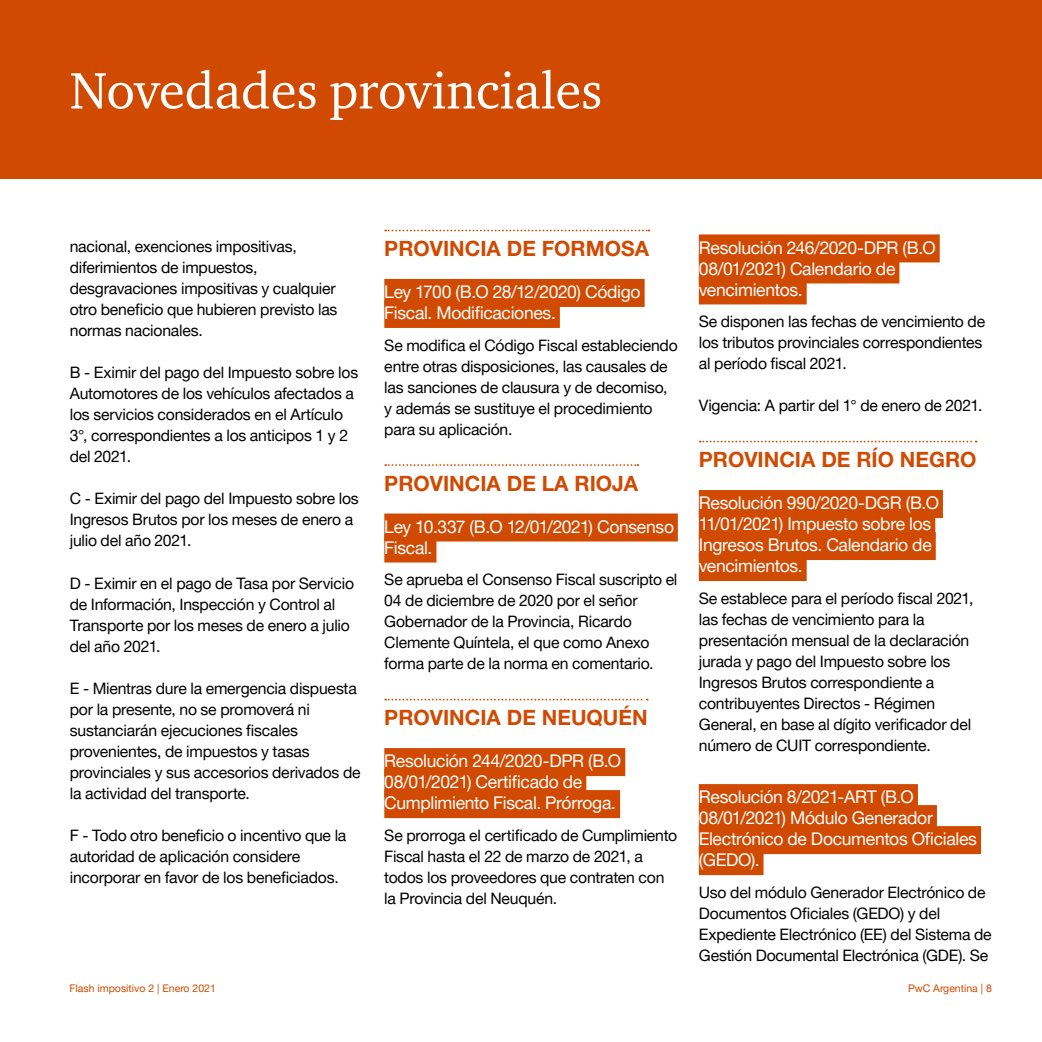
<style>
.page{position:relative;width:1042px;height:1042px;background:#fff}
.page>*{position:absolute;margin:0;border:0;box-sizing:border-box;transform-origin:0 0}
.t1{font:52.5px "ITC Charter Com";color:#fff}
.t2{font:700 21px "Helvetica Neue LT Pro";color:#d04a02}
.t3{font:17.5px/21px "Helvetica Neue LT Pro";letter-spacing:-.02em;color:#fff}
.t4{font:15.75px/21px "Helvetica Neue LT Pro";letter-spacing:-.015em;color:#000}
.t5{font:10.5px "Helvetica Neue LT Pro";color:#d04a02}
</style>
<div class="page">
<svg style="left:385px;top:230px;width:264px;height:1px"></svg>
<div style="left:384px;top:279px;width:260px;height:28px;background:#d04a02"></div>
<div style="left:384px;top:300px;width:176px;height:28px;background:#d04a02"></div>
<svg style="left:385px;top:464px;width:253px;height:2px"></svg>
<div style="left:384px;top:513px;width:294px;height:28px;background:#d04a02"></div>
<div style="left:384px;top:534px;width:52px;height:28px;background:#d04a02"></div>
<svg style="left:385px;top:699px;width:263px;height:1px"></svg>
<div style="left:384px;top:748px;width:241px;height:28px;background:#d04a02"></div>
<div style="left:384px;top:769px;width:202px;height:28px;background:#d04a02"></div>
<div style="left:384px;top:790px;width:236px;height:28px;background:#d04a02"></div>
<div style="left:699px;top:234px;width:240px;height:28px;background:#d04a02"></div>
<div style="left:699px;top:255px;width:200px;height:28px;background:#d04a02"></div>
<div style="left:699px;top:276px;width:107px;height:28px;background:#d04a02"></div>
<svg style="left:700px;top:441px;width:276px;height:1px"></svg>
<div style="left:699px;top:490px;width:244px;height:28px;background:#d04a02"></div>
<div style="left:699px;top:511px;width:236px;height:28px;background:#d04a02"></div>
<div style="left:699px;top:532px;width:237px;height:28px;background:#d04a02"></div>
<div style="left:699px;top:553px;width:107px;height:28px;background:#d04a02"></div>
<div style="left:699px;top:784px;width:219px;height:28px;background:#d04a02"></div>
<div style="left:699px;top:805px;width:238px;height:28px;background:#d04a02"></div>
<div style="left:699px;top:826px;width:282px;height:28px;background:#d04a02"></div>
<div style="left:699px;top:847px;width:64px;height:28px;background:#d04a02"></div>
<div style="left:0;top:0;width:1042px;height:179px;background:#d04a02"></div>
<h1 class="t1" style="left:70px;top:58px;width:534px">Novedades provinciales</h1>
<p class="t4" style="left:70px;top:236px;width:269px">nacional, exenciones impositivas, diferimientos de impuestos, desgravaciones impositivas y cualquier otro beneficio que hubieren previsto las normas nacionales.</p>
<p class="t4" style="left:70px;top:362px;width:290px">B - Eximir del pago del Impuesto sobre los Automotores de los vehículos afectados a los servicios considerados en el Artículo 3°, correspondientes a los anticipos 1 y 2 del 2021.</p>
<p class="t4" style="left:70px;top:488px;width:290px">C - Eximir del pago del Impuesto sobre los<br>Ingresos Brutos por los meses de enero a julio del año 2021.</p>
<p class="t4" style="left:70px;top:572px;width:286px">D - Eximir en el pago de Tasa por Servicio de Información, Inspección y Control al Transporte por los meses de enero a julio del año 2021.</p>
<p class="t4" style="left:70px;top:677px;width:292px">E - Mientras dure la emergencia dispuesta por la presente, no se promoverá ni sustanciarán ejecuciones fiscales provenientes, de impuestos y tasas provinciales y sus accesorios derivados de la actividad del transporte.</p>
<p class="t4" style="left:70px;top:824px;width:278px">F - Todo otro beneficio o incentivo que la autoridad de aplicación considere incorporar en favor de los beneficiados.</p>
<h2 class="t2" style="left:384px;top:236px;width:266px">PROVINCIA DE FORMOSA</h2>
<p class="t3" style="left:384px;top:281px;width:258px">Ley 1700 (B.O 28/12/2020) Código<br>Fiscal. Modificaciones.</p>
<p class="t4" style="left:384px;top:334px;width:295px">Se modifica el Código Fiscal estableciendo entre otras disposiciones, las causales de las sanciones de clausura y de decomiso, y además se sustituye el procedimiento para su aplicación.</p>
<h2 class="t2" style="left:384px;top:470px;width:255px">PROVINCIA DE LA RIOJA</h2>
<p class="t3" style="left:384px;top:515px;width:291px">Ley 10.337 (B.O 12/01/2021) Consenso<br>Fiscal.</p>
<p class="t4" style="left:384px;top:569px;width:295px">Se aprueba el Consenso Fiscal suscripto el 04 de diciembre de 2020 por el señor Gobernador de la Provincia, Ricardo Clemente Quíntela, el que como Anexo forma parte de la norma en comentario.</p>
<h2 class="t2" style="left:384px;top:705px;width:265px">PROVINCIA DE NEUQUÉN</h2>
<p class="t3" style="left:384px;top:750px;width:238px">Resolución 244/2020-DPR (B.O<br>08/01/2021) Certificado de<br>Cumplimiento Fiscal. Prórroga.</p>
<p class="t4" style="left:384px;top:824px;width:294px">Se prorroga el certificado de Cumplimiento Fiscal hasta el 22 de marzo de 2021, a todos los proveedores que contraten con la Provincia del Neuquén.</p>
<p class="t3" style="left:699px;top:236px;width:238px">Resolución 246/2020-DPR (B.O<br>08/01/2021) Calendario de vencimientos.</p>
<p class="t4" style="left:699px;top:311px;width:288px">Se disponen las fechas de vencimiento de los tributos provinciales correspondientes al período fiscal 2021.</p>
<p class="t4" style="left:699px;top:395px;width:285px">Vigencia: A partir del 1° de enero de 2021.</p>
<h2 class="t2" style="left:699px;top:447px;width:279px">PROVINCIA DE RÍO NEGRO</h2>
<p class="t3" style="left:699px;top:492px;width:242px">Resolución 990/2020-DGR (B.O<br>11/01/2021) Impuesto sobre los<br>Ingresos Brutos. Calendario de vencimientos.</p>
<p class="t4" style="left:699px;top:587px;width:276px">Se establece para el período fiscal 2021, las fechas de vencimiento para la presentación mensual de la declaración jurada y pago del Impuesto sobre los Ingresos Brutos correspondiente a contribuyentes Directos - Régimen General, en base al dígito verificador del número de CUIT correspondiente.</p>
<p class="t3" style="left:699px;top:786px;width:280px">Resolución 8/2021-ART (B.O<br>08/01/2021) Módulo Generador<br>Electrónico de Documentos Oficiales (GEDO).</p>
<p class="t4" style="left:699px;top:881px;width:294px">Uso del módulo Generador Electrónico de Documentos Oficiales (GEDO) y del Expediente Electrónico (EE) del Sistema de Gestión Documental Electrónica (GDE). Se</p>
<p class="t5" style="left:69px;top:982px;width:148px">Flash impositivo 2 | Enero 2021</p>
<p class="t5" style="left:908px;top:982px;width:85px">PwC Argentina | 8</p>
</div>
